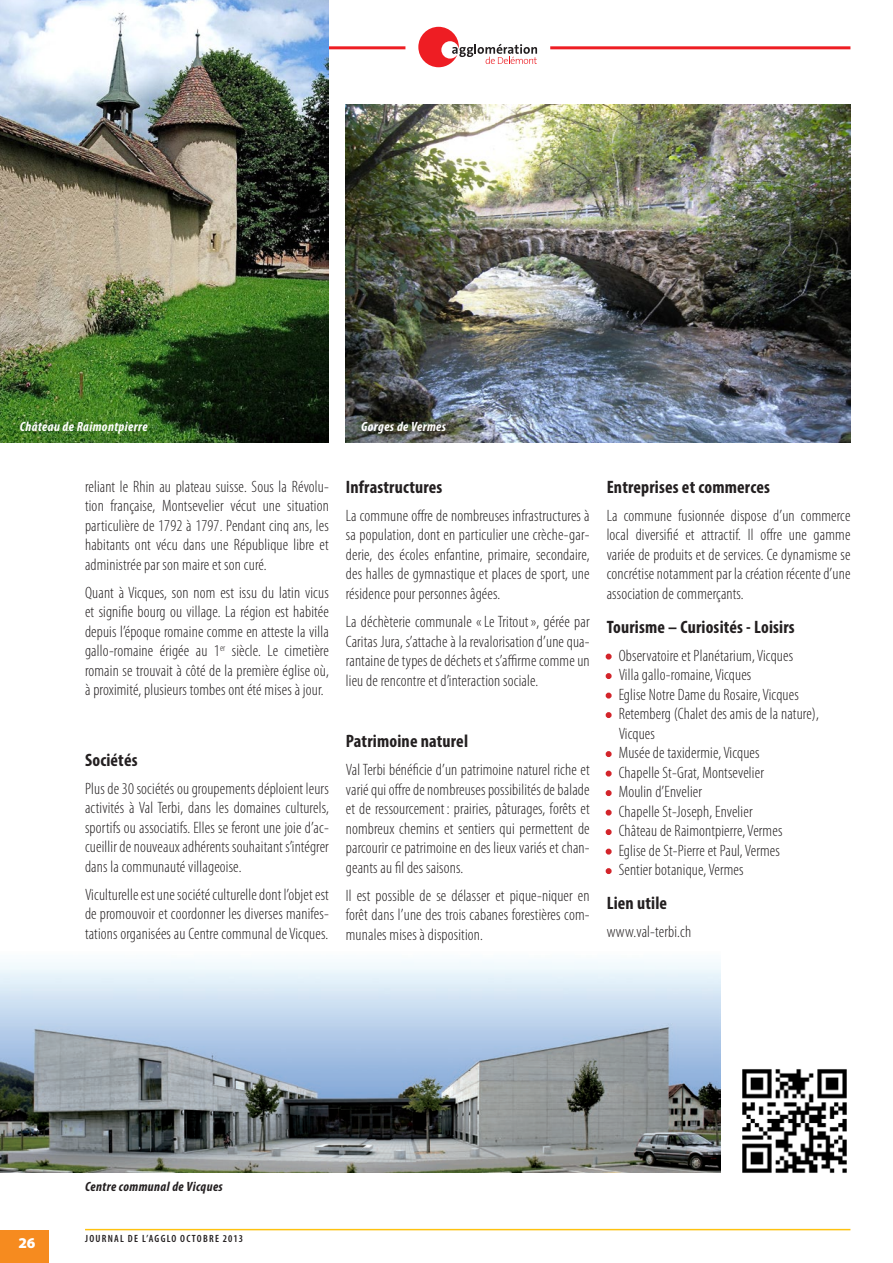
<style>
.page{position:relative;width:893px;height:1263px;background:#fff}
.page>*{position:absolute;margin:0;border:0;box-sizing:border-box;transform-origin:0 0}
.Sous-titre_Myriad{font:700 condensed 18px "Myriad Pro";letter-spacing:.01em;color:#231f20}
.Texte_de_base{font:300 condensed 16.5px/19.5px "Myriad Pro";letter-spacing:.01em;color:#231f20;text-align:justify}
.t1{font:900 15px "Myriad Pro";color:#fff}
.Légendes{font:italic 700 condensed 13.5px "Myriad Pro";letter-spacing:.03em;color:#fff}
.Légendes-2{font:italic 700 condensed 13.5px "Myriad Pro";letter-spacing:.03em;color:#231f20}
.t2{font:600 condensed 10.5px "Myriad Pro";letter-spacing:.12em;color:#231f20}
.s1{color:#d3242a}
</style>
<div class="page">
<div style="left:0;top:1230px;width:49px;height:33px;background:#f68b1f"></div>
<img style="left:742px;top:1069px;width:105px;height:104px">
<img style="left:0;top:961px;width:720px;height:211px">
<svg style="left:418px;top:27px;width:119px;height:40px"></svg>
<hr style="left:85px;top:46px;width:320px;height:3px;background:#ee1d23">
<hr style="left:550px;top:46px;width:300px;height:3px;background:#ee1d23">
<hr style="left:85px;top:1229px;width:765px;height:1px;background:#fec210">
<img style="left:0;top:0;width:329px;height:442px">
<svg style="left:606px;top:654px;width:6px;height:5px"></svg>
<svg style="left:606px;top:673px;width:6px;height:6px"></svg>
<svg style="left:606px;top:693px;width:6px;height:5px"></svg>
<svg style="left:606px;top:712px;width:6px;height:6px"></svg>
<svg style="left:606px;top:751px;width:6px;height:6px"></svg>
<svg style="left:606px;top:771px;width:6px;height:5px"></svg>
<svg style="left:606px;top:790px;width:6px;height:6px"></svg>
<svg style="left:606px;top:810px;width:6px;height:5px"></svg>
<svg style="left:606px;top:829px;width:6px;height:6px"></svg>
<svg style="left:606px;top:849px;width:6px;height:5px"></svg>
<svg style="left:606px;top:868px;width:6px;height:6px"></svg>
<img style="left:346px;top:104px;width:504px;height:338px">
<p class="Légendes" style="left:20px;top:418px;width:129px">Château de Raimontpierre</p>
<p class="Légendes" style="left:361px;top:418px;width:86px">Gorges de Vermes</p>
<p class="Texte_de_base" style="left:85px;top:476px;width:245px">reliant le Rhin au plateau suisse. Sous la Révolu&shy;tion française, Montsevelier vécut une situation particulière de 1792 à 1797. Pendant cinq ans, les habitants ont vécu dans une République libre et administrée par son maire et son curé.</p>
<p class="Texte_de_base" style="left:85px;top:583px;width:245px">Quant à Vicques, son nom est issu du latin vicus et signifie bourg ou village. La région est habitée depuis l’époque romaine comme en atteste la villa gallo-romaine érigée au 1<sup>er</sup> siècle. Le cimetière romain se trouvait à côté de la première église où, à proximité, plusieurs tombes ont été mises à jour.</p>
<p class="Sous-titre_Myriad" style="left:85px;top:748px;width:54px">Sociétés</p>
<p class="Texte_de_base" style="left:85px;top:778px;width:245px">Plus de 30 sociétés ou groupements déploient leurs activités à Val Terbi, dans les domaines culturels, sportifs ou associatifs. Elles se feront une joie d’ac&shy;cueillir de nouveaux adhérents souhaitant s’intégrer dans la communauté villageoise.</p>
<p class="Texte_de_base" style="left:85px;top:884px;width:245px">Viculturelle est une société culturelle dont l’objet est de promouvoir et coordonner les diverses manifes&shy;tations organisées au Centre communal de Vicques.</p>
<p class="Sous-titre_Myriad" style="left:346px;top:476px;width:98px">Infrastructures</p>
<p class="Texte_de_base" style="left:346px;top:506px;width:245px">La commune offre de nombreuses infrastructures à sa population, dont en particulier une crèche-gar&shy;derie, des écoles enfantine, primaire, secondaire, des halles de gymnastique et places de sport, une résidence pour personnes âgées.</p>
<p class="Texte_de_base" style="left:346px;top:612px;width:245px">La déchèterie communale «Le Tritout», gérée par Caritas Jura, s’attache à la revalorisation d’une qua&shy;rantaine de types de déchets et s’affirme comme un lieu de rencontre et d’interaction sociale.</p>
<p class="Sous-titre_Myriad" style="left:346px;top:730px;width:124px">Patrimoine naturel</p>
<p class="Texte_de_base" style="left:346px;top:760px;width:245px">Val Terbi bénéficie d’un patrimoine naturel riche et varié qui offre de nombreuses possibilités de balade et de ressourcement : prairies, pâturages, forêts et nombreux chemins et sentiers qui permettent de parcourir ce patrimoine en des lieux variés et chan&shy;geants au fil des saisons.</p>
<p class="Texte_de_base" style="left:346px;top:885px;width:245px">Il est possible de se délasser et pique-niquer en forêt dans l’une des trois cabanes forestières com&shy;munales mises à disposition.</p>
<p class="Sous-titre_Myriad" style="left:607px;top:476px;width:165px">Entreprises et commerces</p>
<p class="Texte_de_base" style="left:607px;top:506px;width:245px">La commune fusionnée dispose d’un commerce local diversifié et attractif. Il offre une gamme variée de produits et de services. Ce dynamisme se concrétise notamment par la création récente d’une association de commerçants.</p>
<p class="Sous-titre_Myriad" style="left:607px;top:615px;width:190px">Tourisme – Curiosités - Loisirs</p>
<p class="Texte_de_base" style="left:607px;top:645px;width:188px"><span class="s1">•</span> Observatoire et Planétarium, Vicques</p>
<p class="Texte_de_base" style="left:607px;top:665px;width:146px"><span class="s1">•</span> Villa gallo-romaine, Vicques</p>
<p class="Texte_de_base" style="left:607px;top:684px;width:194px"><span class="s1">•</span> Eglise Notre Dame du Rosaire, Vicques</p>
<p class="Texte_de_base" style="left:619px;top:704px;width:202px;text-indent:-12px"><span class="s1">•</span> Retemberg (Chalet des amis de la nature),<br>Vicques</p>
<p class="Texte_de_base" style="left:607px;top:743px;width:154px"><span class="s1">•</span> Musée de taxidermie, Vicques</p>
<p class="Texte_de_base" style="left:607px;top:762px;width:159px"><span class="s1">•</span> Chapelle St-Grat, Montsevelier</p>
<p class="Texte_de_base" style="left:607px;top:782px;width:97px"><span class="s1">•</span> Moulin d’Envelier</p>
<p class="Texte_de_base" style="left:607px;top:801px;width:147px"><span class="s1">•</span> Chapelle St-Joseph, Envelier</p>
<p class="Texte_de_base" style="left:607px;top:821px;width:177px"><span class="s1">•</span> Château de Raimontpierre, Vermes</p>
<p class="Texte_de_base" style="left:607px;top:840px;width:175px"><span class="s1">•</span> Eglise de St-Pierre et Paul, Vermes</p>
<p class="Texte_de_base" style="left:607px;top:860px;width:138px"><span class="s1">•</span> Sentier botanique, Vermes</p>
<p class="Sous-titre_Myriad" style="left:607px;top:892px;width:62px">Lien utile</p>
<p class="Texte_de_base" style="left:607px;top:922px;width:86px">www.val-terbi.ch</p>
<p class="Légendes-2" style="left:85px;top:1178px;width:139px">Centre communal de Vicques</p>
<p class="t1" style="left:18px;top:1234px;width:19px">26</p>
<p class="t2" style="left:85px;top:1232px;width:159px">JOURNAL DE L’AGGLO OCTOBRE 2013</p>
</div>
